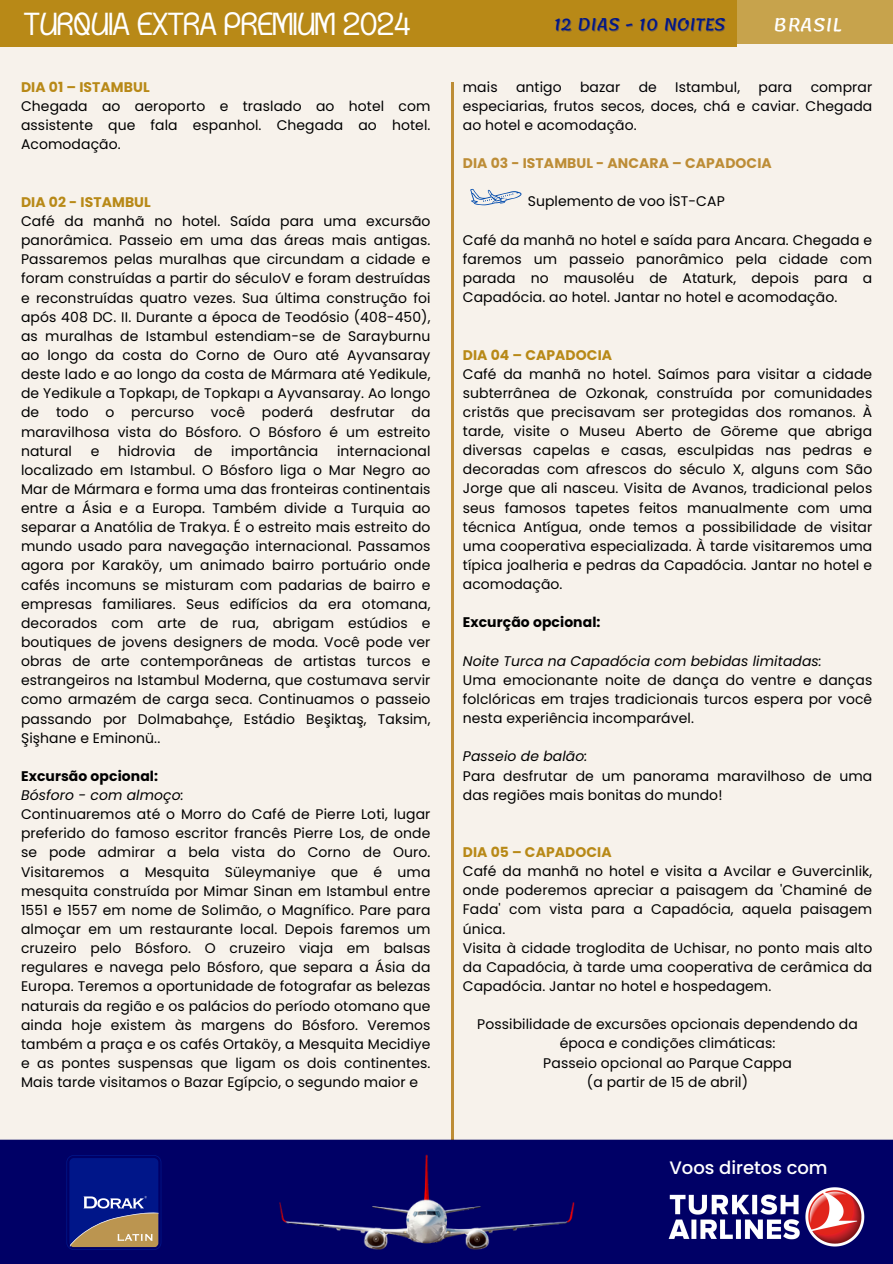
<style>
.page{position:relative;width:893px;height:1264px;background:#fff}
.page>*{position:absolute;margin:0;border:0;box-sizing:border-box;transform-origin:0 0}
.t1{font:24.75px "TAN SUMMERS Regular";letter-spacing:-.05em;color:#fff}
.t2{font:500 18px "Poppins";color:#fff}
.t3{font:17.85px "Lemonada";color:#fff}
.t4{font:16.35px "Lemonada";color:#001689}
.t5{font:13.95px/19.2px "Poppins";letter-spacing:.005em;color:#000;text-align:justify}
.t6{font:13.95px/19.2px "Poppins";letter-spacing:.005em;color:#000003;text-align:justify}
.t7{font:italic 13.95px "Poppins";letter-spacing:.005em;color:#000}
.t8{font:700 13.95px "Poppins";letter-spacing:.005em;color:#b88917}
.t9{font:700 13.95px "Poppins";letter-spacing:.005em;color:#000}
.t10{font:700 13.95px "Poppins";letter-spacing:.005em;color:#bd8d36}
</style>
<div class="page">
<div style="left:0;top:0;width:892px;height:1263px;background:#f7f2eb"></div>
<hr style="left:451px;top:82px;width:2px;height:1071px;background:#bd8d36">
<svg style="left:470px;top:189px;width:51px;height:16px"></svg>
<div style="left:717px;top:0;width:175px;height:44px;background:#c7a34c"></div>
<div style="left:1px;top:0;width:735px;height:47px;background:#b88917"></div>
<img style="left:0;top:1125px;width:892px;height:138px">
<img style="left:639px;top:1168px;width:230px;height:87px">
<img style="left:280px;top:1153px;width:294px;height:98px">
<svg style="left:66px;top:1154px;width:95px;height:95px;background:#383d7e"></svg>
<h2 class="t1" style="left:24px;top:12px;width:389px">TURQUIA EXTRA PREMIUM 2024</h2>
<h2 class="t4" style="left:553px;top:15px;width:174px">12 DIAS - 10 NOITES</h2>
<h1 class="t3" style="left:773px;top:15px;width:70px">BRASIL</h1>
<p class="t8" style="left:21px;top:77px;width:130px">DIA 01 – ISTAMBUL</p>
<p class="t5" style="left:21px;top:97px;width:411px">Chegada ao aeroporto e traslado ao hotel com assistente que fala espanhol. Chegada ao hotel.<br>Acomodação.</p>
<p class="t8" style="left:21px;top:192px;width:131px">DIA 02 - ISTAMBUL</p>
<p class="t5" style="left:21px;top:211px;width:411px">Café da manhã no hotel. Saída para uma excursão panorâmica. Passeio em uma das áreas mais antigas.<br>Passaremos pelas muralhas que circundam a cidade e foram construídas a partir do séculoV e foram destruídas e reconstruídas quatro vezes. Sua última construção foi após 408 DC. II. Durante a época de Teodósio (408-450), as muralhas de Istambul estendiam-se de Sarayburnu ao longo da costa do Corno de Ouro até Ayvansaray deste lado e ao longo da costa de Mármara até Yedikule, de Yedikule a Topkapı, de Topkapı a Ayvansaray. Ao longo de todo o percurso você poderá desfrutar da maravilhosa vista do Bósforo. O Bósforo é um estreito natural</p>
<p class="t5" style="left:21px;top:441px;width:411px;text-indent:316px">internacional localizado em Istambul. O Bósforo liga o Mar Negro ao Mar de Mármara e forma uma das fronteiras continentais entre a Ásia e a Europa. Também divide a Turquia ao separar a Anatólia de Trakya. É o estreito mais estreito do mundo usado para navegação internacional. Passamos agora por Karaköy, um animado bairro portuário onde cafés incomuns se misturam com padarias de bairro e empresas familiares. Seus edifícios da era otomana, decorados com arte de rua, abrigam estúdios e boutiques de jovens designers de moda. Você pode ver obras de arte contemporâneas de artistas turcos e estrangeiros na Istambul Moderna, que costumava servir como armazém de carga seca. Continuamos o passeio passando por Dolmabahçe, Estádio Beşiktaş, Taksim, Şişhane e Eminonü..</p>
<p class="t9" style="left:21px;top:766px;width:138px">Excursão opcional:</p>
<p class="t7" style="left:21px;top:785px;width:164px">Bósforo - com almoço:</p>
<p class="t5" style="left:21px;top:804px;width:411px">Continuaremos até o Morro do Café de Pierre Loti, lugar preferido do famoso escritor francês Pierre Los, de onde se pode admirar a bela vista do Corno de Ouro.<br>Visitaremos a Mesquita Süleymaniye que é uma mesquita construída por Mimar Sinan em Istambul entre 1551 e 1557 em nome de Solimão, o Magnífico. Pare para almoçar em um restaurante local. Depois faremos um cruzeiro pelo Bósforo. O cruzeiro viaja em balsas regulares e navega pelo Bósforo, que separa a Ásia da Europa. Teremos a oportunidade de fotografar as belezas naturais da região e os palácios do período otomano que ainda hoje existem às margens do Bósforo. Veremos também a praça e os cafés Ortaköy, a Mesquita Mecidiye e as pontes suspensas que ligam os dois continentes.<br>Mais tarde visitamos o Bazar Egípcio, o segundo maior e</p>
<p class="t5" style="left:91px;top:441px;width:10px">e</p>
<p class="t5" style="left:118px;top:441px;width:59px">hidrovia</p>
<p class="t5" style="left:194px;top:441px;width:20px">de</p>
<p class="t5" style="left:231px;top:441px;width:89px">importância</p>
<p class="t6" style="left:463px;top:77px;width:36px">mais</p>
<p class="t6" style="left:516px;top:77px;width:47px">antigo</p>
<p class="t6" style="left:580px;top:77px;width:42px">bazar</p>
<p class="t6" style="left:638px;top:77px;width:20px">de</p>
<p class="t6" style="left:675px;top:77px;width:66px">Istambul,</p>
<p class="t6" style="left:758px;top:77px;width:35px">para</p>
<p class="t6" style="left:463px;top:77px;width:411px;text-indent:348px">comprar especiarias, frutos secos, doces, chá e caviar. Chegada ao hotel e acomodação.</p>
<p class="t10" style="left:463px;top:153px;width:310px">DIA 03 - ISTAMBUL - ANCARA – CAPADOCIA</p>
<p class="t5" style="left:527px;top:192px;width:198px">Suplemento de voo İST-CAP</p>
<p class="t5" style="left:463px;top:230px;width:411px">Café da manhã no hotel e saída para Ancara. Chegada e faremos um passeio panorâmico pela cidade com parada no mausoléu de Ataturk, depois para a Capadócia. ao hotel. Jantar no hotel e acomodação.</p>
<p class="t8" style="left:463px;top:345px;width:151px">DIA 04 – CAPADOCIA</p>
<p class="t5" style="left:463px;top:364px;width:411px">Café da manhã no hotel. Saímos para visitar a cidade subterrânea de Ozkonak, construída por comunidades cristãs que precisavam ser protegidas dos romanos. À tarde, visite o Museu Aberto de Göreme que abriga diversas capelas e casas, esculpidas nas pedras e decoradas com afrescos do século X, alguns com São Jorge que ali nasceu. Visita de Avanos, tradicional pelos seus famosos tapetes feitos manualmente com uma técnica Antígua, onde temos a possibilidade de visitar uma cooperativa especializada. À tarde visitaremos uma típica joalheria e pedras da Capadócia. Jantar no hotel e acomodação.</p>
<p class="t9" style="left:463px;top:612px;width:139px">Excurção opcional:</p>
<p class="t7" style="left:463px;top:651px;width:360px">Noite Turca na Capadócia com bebidas limitadas:</p>
<p class="t5" style="left:463px;top:670px;width:411px">Uma emocionante noite de dança do ventre e danças folclóricas em trajes tradicionais turcos espera por você nesta experiência incomparável.</p>
<p class="t7" style="left:463px;top:746px;width:126px">Passeio de balão:</p>
<p class="t5" style="left:463px;top:766px;width:411px">Para desfrutar de um panorama maravilhoso de uma das regiões mais bonitas do mundo!</p>
<p class="t8" style="left:463px;top:842px;width:150px">DIA 05 – CAPADOCIA</p>
<p class="t5" style="left:463px;top:861px;width:411px;text-align:left">Café da manhã no hotel e visita a Avcilar e Guvercinlik, onde poderemos apreciar a paisagem da 'Chaminé de Fada' com vista para a Capadócia, aquela paisagem única.<br>Visita à cidade troglodita de Uchisar, no ponto mais alto da Capadócia, à tarde uma cooperativa de cerâmica da Capadócia. Jantar no hotel e hospedagem.</p>
<p class="t5" style="left:477px;top:1014px;width:382px;text-align:center">Possibilidade de excursões opcionais dependendo da época e condições climáticas:<br>Passeio opcional ao Parque Cappa<br>(a partir de 15 de abril)</p>
<p class="t2" style="left:669px;top:1155px;width:160px">Voos diretos com</p>
</div>
